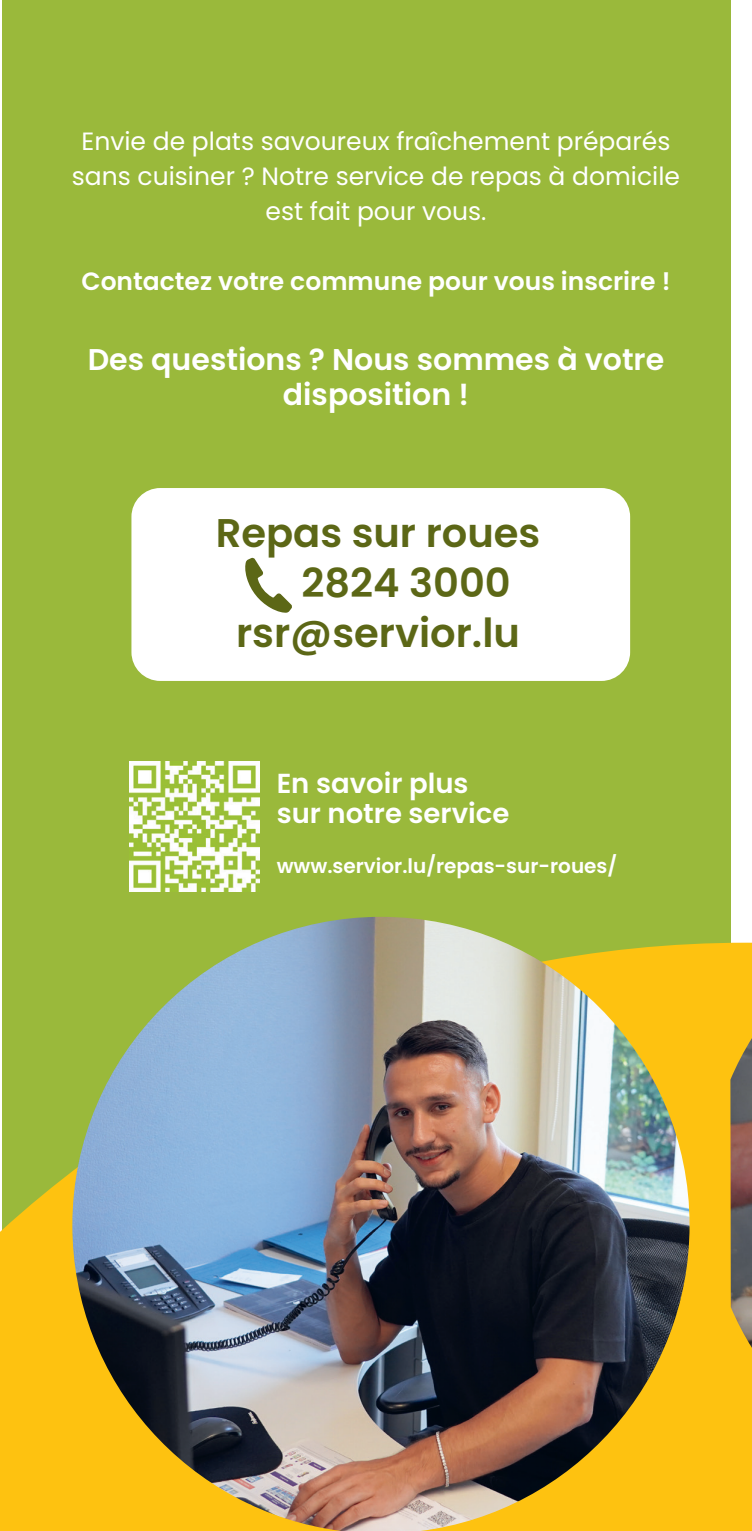
<style>
.page{position:relative;width:752px;height:1531px;background:#fff}
.page>*{position:absolute;margin:0;border:0;box-sizing:border-box;transform-origin:0 0}
.t1{font:600 40px "Poppins";color:#5c6716}
.t2{font:600 30px/35px "Poppins";color:#fff;text-align:center}
.t3{font:600 27.5px/30px "Poppins";color:#fff}
.t4{font:25px/35px "Poppins";color:#fff;text-align:center}
.t5{font:600 25px "Poppins";color:#fff}
.t6{font:600 20px "Poppins";color:#fff}
</style>
<div class="page">
<div style="left:2px;top:0;width:728px;height:1531px;background:#9ab93b"></div>
<svg style="left:0;top:943px;width:751px;height:588px;fill:#fec210"></svg>
<div style="left:130px;top:487px;width:501px;height:195px;background:#fff;border-radius:30px"></div>
<div style="left:129px;top:485px;width:503px;height:198px;border:2px solid #9ab93b;border-radius:30px"></div>
<svg style="left:245px;top:557px;width:47px;height:56px"></svg>
<img style="left:130px;top:762px;width:129px;height:129px">
<img style="left:72px;top:917px;width:617px;height:614px">
<img style="left:730px;top:1038px;width:21px;height:310px">
<p class="t4" style="left:72px;top:124px;width:609px">Envie de plats savoureux fraîchement préparés sans cuisiner ? Notre service de repas à domicile est fait pour vous.</p>
<p class="t5" style="left:81px;top:267px;width:590px">Contactez votre commune pour vous inscrire !</p>
<p class="t2" style="left:88px;top:342px;width:577px">Des questions ? Nous sommes à votre disposition !</p>
<h1 class="t1" style="left:215px;top:509px;width:326px">Repas sur roues</h1>
<h1 class="t1" style="left:301px;top:559px;width:211px">2824 3000</h1>
<h1 class="t1" style="left:236px;top:609px;width:285px">rsr@servior.lu</h1>
<p class="t3" style="left:276px;top:768px;width:234px">En savoir plus sur notre service</p>
<p class="t6" style="left:276px;top:854px;width:342px">www.servior.lu/repas-sur-roues/</p>
</div>
